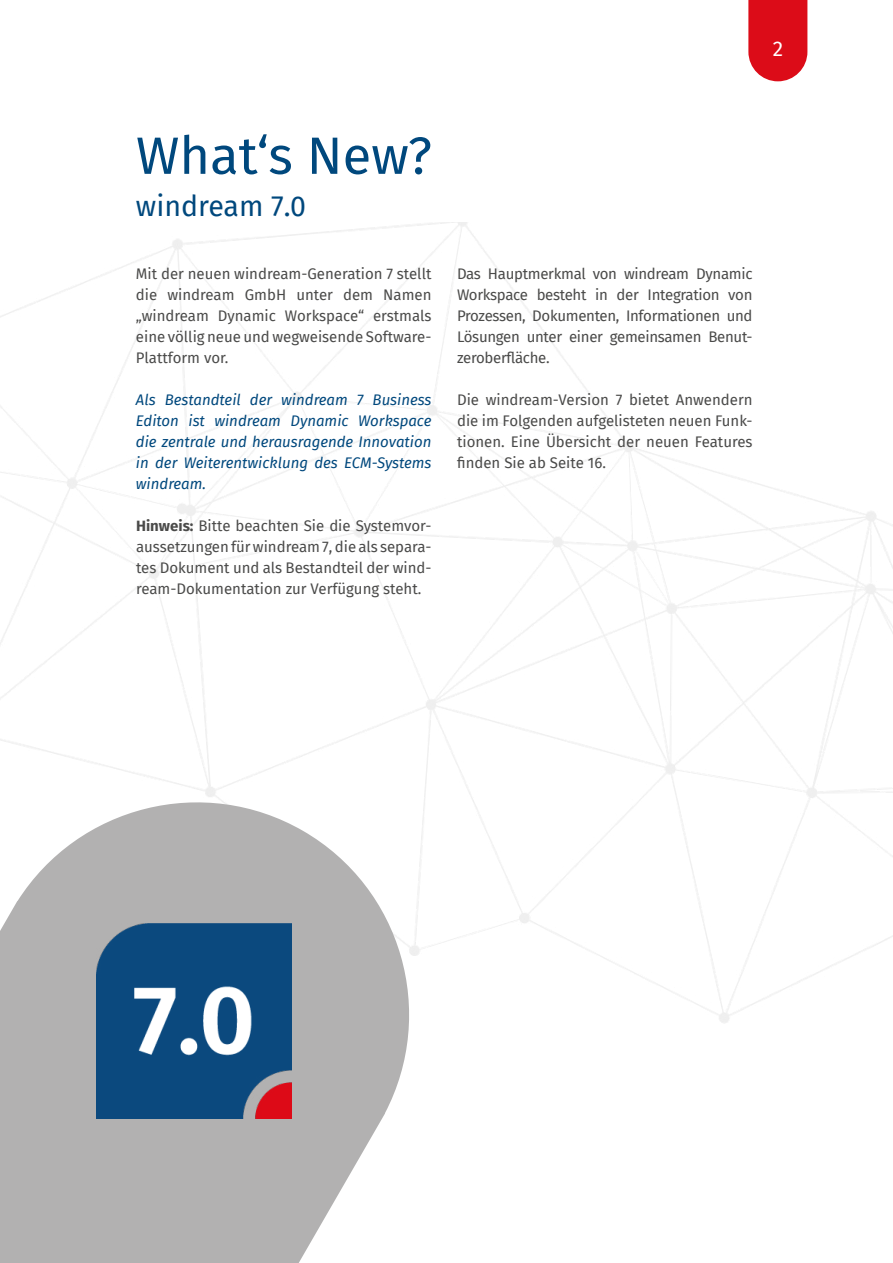
<style>
.page{position:relative;width:893px;height:1263px;background:#fff}
.page>*{position:absolute;margin:0;border:0;box-sizing:border-box;transform-origin:0 0}
.t1{font:52.5px "Fira Sans";color:#00487d}
.t2{font:28.5px "Fira Sans";color:#00487d}
.t3{font:21px "Fira Sans";color:#fff}
.t4{font:15px/21px "Fira Sans";color:#4a4a49;text-align:justify}
.t5{font:italic 15px/21px "Fira Sans";color:#00487d;text-align:justify}
.s1{font-weight:700}
</style>
<div class="page">
<svg style="left:0;top:774px;width:437px;height:489px;fill:#b2b1b1"></svg>
<img style="left:96px;top:923px;width:195px;height:195px">
<svg style="left:748px;top:0;width:59px;height:81px;background:#de1f2a"></svg>
<h3 class="t3" style="left:773px;top:33px;width:12px">2</h3>
<h1 class="t1" style="left:136px;top:116px;width:297px">What‘s New?</h1>
<h2 class="t2" style="left:136px;top:184px;width:172px">windream 7.0</h2>
<p class="t4" style="left:136px;top:263px;width:297px">Mit der neuen windream-Generation 7 stellt die windream GmbH unter dem Namen „windream Dynamic Workspace“ erstmals eine völlig neue und wegweisende Software-Plattform vor.</p>
<p class="t5" style="left:136px;top:389px;width:297px">Als Bestandteil der windream 7 Business Editon ist windream Dynamic Workspace die zentrale und herausragende Innovation in der Weiterentwicklung des ECM-Systems windream.</p>
<p class="t4" style="left:136px;top:515px;width:297px"><span class="s1">Hinweis:</span> Bitte beachten Sie die Systemvor&shy;aussetzungen für windream 7, die als separa&shy;tes Dokument und als Bestandteil der wind&shy;ream-Dokumentation zur Verfügung steht.</p>
<p class="t4" style="left:457px;top:263px;width:297px">Das Hauptmerkmal von windream Dynamic Workspace besteht in der Integration von Prozessen, Dokumenten, Informationen und Lösungen unter einer gemeinsamen Benut&shy;zeroberfläche.</p>
<p class="t4" style="left:457px;top:389px;width:297px">Die windream-Version 7 bietet Anwendern die im Folgenden aufgelisteten neuen Funk&shy;tionen. Eine Übersicht der neuen Features finden Sie ab Seite 16.</p>
</div>
